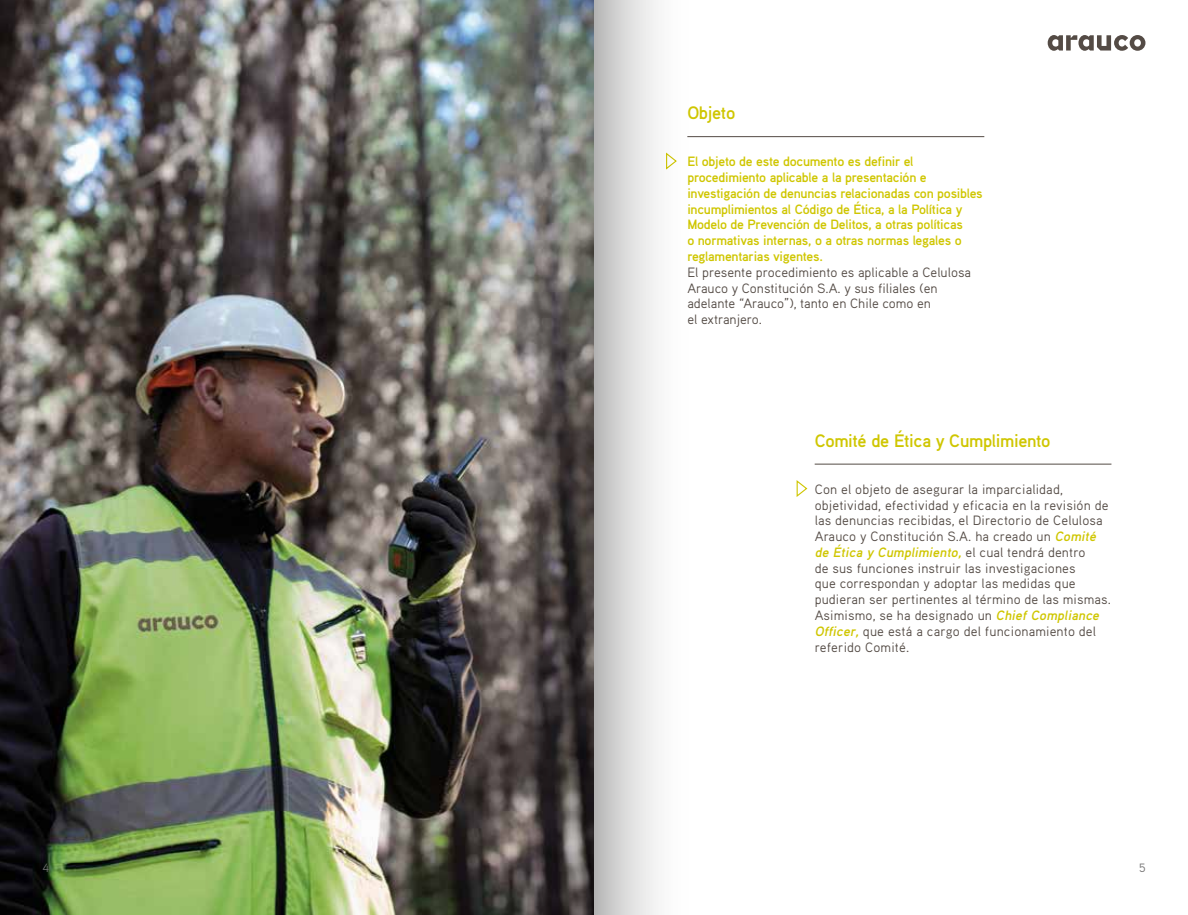
<style>
.page{position:relative;width:1188px;height:915px;background:#fff}
.page>*{position:absolute;margin:0;border:0;box-sizing:border-box;transform-origin:0 0}
.t1{font:700 18px "Aaux Pro OT";letter-spacing:-.02em;color:#cfc600}
.t2{font:13.5px/15.8px "Aaux Pro OT";letter-spacing:.01em;color:#544b45}
.t3{font:700 13.5px/15.8px "Aaux Pro OT";letter-spacing:-.02em;color:#cfc600}
.t4{font:12px "Aaux Pro OT";color:#706f6f}
.s1{font-weight:700;font-style:italic;color:#cfc600}
</style>
<div class="page">
<img style="left:0;top:0;width:494px;height:914px">
<svg style="left:1048px;top:35px;width:97px;height:16px"></svg>
<hr style="left:687px;top:136px;width:297px;height:1px;background:#544b45">
<hr style="left:815px;top:463px;width:296px;height:1px;background:#544b45">
<svg style="left:796px;top:480px;width:12px;height:17px"></svg>
<img style="left:494px;top:0;width:200px;height:914px">
<h1 class="t1" style="left:687px;top:101px;width:50px">Objeto</h1>
<p class="t3" style="left:687px;top:153px;width:297px">El objeto de este documento es definir el procedimiento aplicable a la presentación e investigación de denuncias relacionadas con posibles incumplimientos al Código de Ética, a la Política y Modelo de Prevención de Delitos, a otras políticas<br>o normativas internas, o a otras normas legales o reglamentarias vigentes.</p>
<p class="t2" style="left:687px;top:264px;width:285px">El presente procedimiento es aplicable a Celulosa Arauco y Constitución S.A. y sus filiales (en adelante “Arauco”), tanto en Chile como en<br>el extranjero.</p>
<h1 class="t1" style="left:815px;top:428px;width:237px">Comité de Ética y Cumplimiento</h1>
<p class="t2" style="left:815px;top:480px;width:298px">Con el objeto de asegurar la imparcialidad, objetividad, efectividad y eficacia en la revisión de las denuncias recibidas, el Directorio de Celulosa Arauco y Constitución S.A. ha creado un <span class="s1">Comité de Ética y Cumplimiento,</span> e l c u a l t e n d rá d e n t r o<br>de sus funciones instruir las investigaciones<br>que correspondan y adoptar las medidas que pudieran ser pertinentes al término de las mismas.<br>Asimismo, se ha designado un <span class="s1">Chief Compliance Officer,</span> que está a cargo del funcionamiento del referido Comité.</p>
<p class="t4" style="left:43px;top:859px;width:8px">4</p>
<p class="t4" style="left:1139px;top:859px;width:8px">5</p>
</div>
